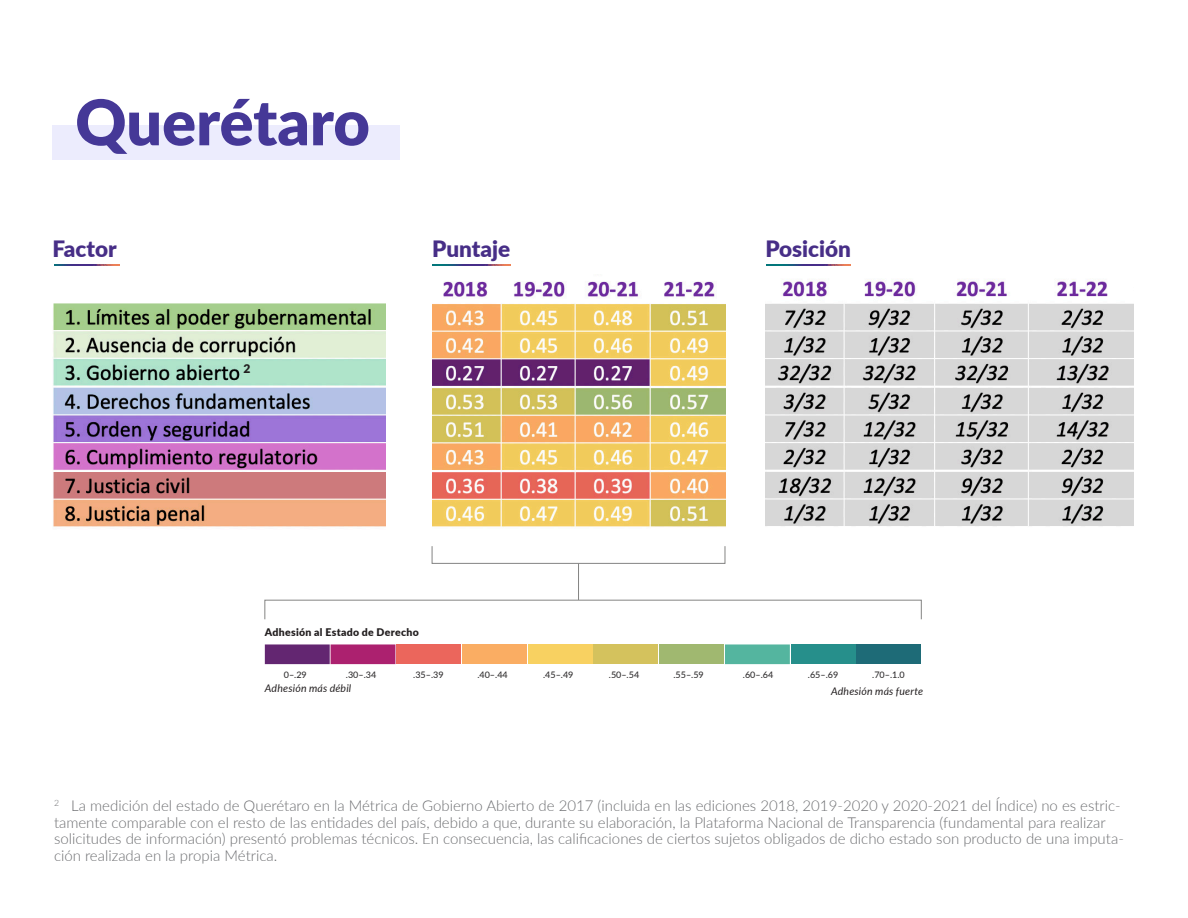
<style>
.page{position:relative;width:1188px;height:918px;background:#fff}
.page>*{position:absolute;margin:0;border:0;box-sizing:border-box;transform-origin:0 0}
.Título{font:900 63px "Lato";letter-spacing:-.005em;color:#453897}
.t1{font:900 22.5px "Lato";color:#472e87}
.Pie_de_página{font:300 15px/16.5px "Lato";color:#6c6d70}
.Párrafos{font:900 12px "Lato";color:#231f20}
.heatmap_legend_text{font:italic 10.5px "Lato";letter-spacing:.02em;color:#231f20}
.heatmap_legend_text-2{font:900 10.5px "Lato";letter-spacing:.03em;color:#231f20}
.heatmap_legend_numbe{font:500 9px "Lato";color:#312f30}
</style>
<div class="page">
<img style="left:53px;top:303px;width:333px;height:224px">
<div style="left:53px;top:126px;width:347px;height:34px;background:#ececfd"></div>
<div style="left:594px;top:644px;width:64px;height:20px;background:#d4c25d"></div>
<div style="left:659px;top:644px;width:65px;height:20px;background:#a0b870"></div>
<div style="left:396px;top:644px;width:65px;height:20px;background:#eb665c"></div>
<div style="left:791px;top:644px;width:65px;height:20px;background:#268f8b"></div>
<svg style="left:725px;top:644px;width:65px;height:20px"></svg>
<svg style="left:265px;top:644px;width:130px;height:20px;background:#8a2a74"></svg>
<div style="left:528px;top:644px;width:65px;height:20px;background:#f8d161"></div>
<div style="left:462px;top:644px;width:65px;height:20px;background:#faad63"></div>
<div style="left:856px;top:644px;width:65px;height:20px;background:#1e6b77"></div>
<img style="left:432px;top:281px;width:293px;height:246px">
<img style="left:765px;top:279px;width:369px;height:247px">
<svg style="left:432px;top:546px;width:293px;height:18px"></svg>
<hr style="left:578px;top:564px;width:1px;height:36px;background:#848483">
<div style="left:265px;top:600px;width:657px;height:19px;border:1px solid #848483"></div>
<img style="left:54px;top:264px;width:65px;height:2px">
<img style="left:433px;top:264px;width:77px;height:2px">
<img style="left:766px;top:264px;width:85px;height:2px">
<p class="Título" style="left:75px;top:75px;width:296px">Querétaro</p>
<p class="t1" style="left:53px;top:232px;width:66px">Factor</p>
<p class="t1" style="left:432px;top:232px;width:80px">Puntaje</p>
<p class="t1" style="left:765px;top:232px;width:87px">Posición</p>
<p class="Párrafos" style="left:243px;top:359px;width:8px">2</p>
<p class="heatmap_legend_text-2" style="left:265px;top:624px;width:156px">Adhesión al Estado de Derecho</p>
<p class="heatmap_legend_numbe" style="left:284px;top:668px;width:25px">0–.29</p>
<p class="heatmap_legend_numbe" style="left:346px;top:668px;width:32px">.30–.34</p>
<p class="heatmap_legend_numbe" style="left:413px;top:668px;width:32px">.35–.39</p>
<p class="heatmap_legend_numbe" style="left:477px;top:668px;width:32px">.40–.44</p>
<p class="heatmap_legend_numbe" style="left:543px;top:668px;width:32px">.45–.49</p>
<p class="heatmap_legend_numbe" style="left:609px;top:668px;width:32px">.50–.54</p>
<p class="heatmap_legend_numbe" style="left:673px;top:668px;width:32px">.55–.59</p>
<p class="heatmap_legend_numbe" style="left:743px;top:668px;width:32px">.60–.64</p>
<p class="heatmap_legend_numbe" style="left:808px;top:668px;width:32px">.65–.69</p>
<p class="heatmap_legend_numbe" style="left:872px;top:668px;width:34px">.70–.1.0</p>
<p class="heatmap_legend_text" style="left:265px;top:681px;width:88px">Adhesión más débil</p>
<p class="heatmap_legend_text" style="left:831px;top:684px;width:94px">Adhesión más fuerte</p>
<p class="Pie_de_página" style="left:54px;top:797px;width:1071px"><sup>2</sup> La medición del estado de Querétaro en la Métrica de Gobierno Abierto de 2017 (incluida en las ediciones 2018, 2019-2020 y 2020-2021 del Índice) no es estric&shy;tamente comparable con el resto de las entidades del país, debido a que, durante su elaboración, la Plataforma Nacional de Transparencia (fundamental para realizar solicitudes de información) presentó problemas técnicos. En consecuencia, las calificaciones de ciertos sujetos obligados de dicho estado son producto de una imputa&shy;ción realizada en la propia Métrica.</p>
</div>
